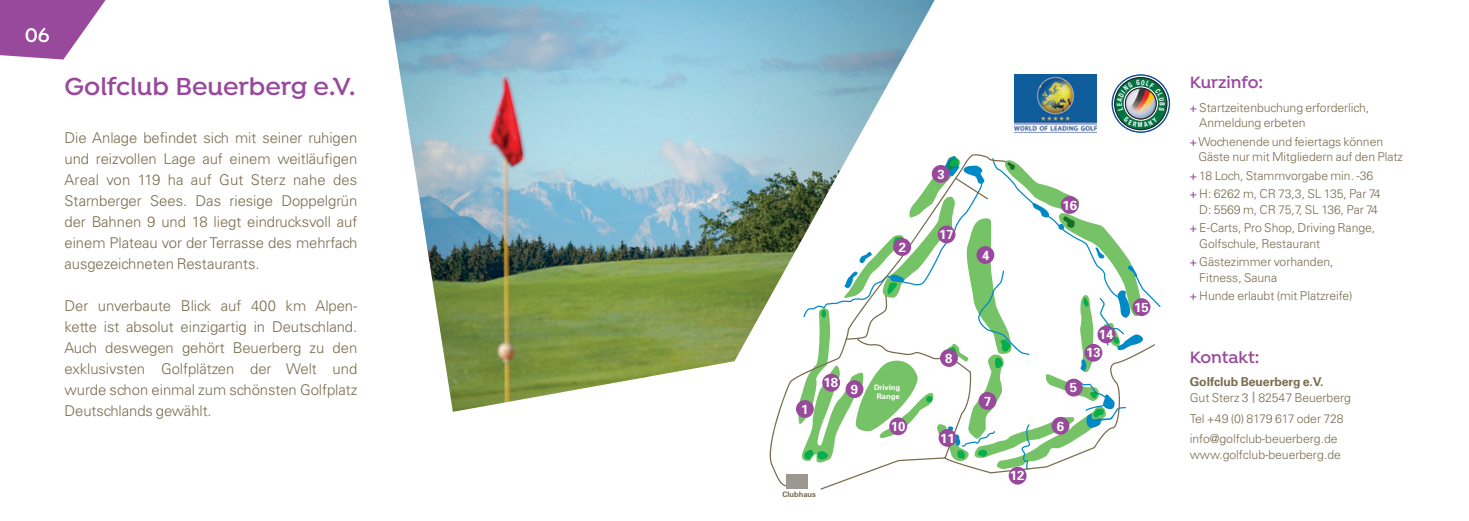
<style>
.page{position:relative;width:1469px;height:521px;background:#fff}
.page>*{position:absolute;margin:0;border:0;box-sizing:border-box;transform-origin:0 0}
.t1{font:600 26.25px "Isidora";letter-spacing:-.005em;color:#98499b}
.t2{font:600 21px "Isidora";color:#fff}
.t3{font:600 17.5px "Isidora";color:#98499b}
.t4{font:300 14.88px/21px "Univers LT Std";letter-spacing:-.005em;color:#796d50;text-align:justify}
.t5{font:700 13.12px "Univers";color:#fff}
.t6{font:300 12.25px/18.2px "Univers LT Std";letter-spacing:-.005em;color:#796d50}
.t7{font:700 12.25px "Univers LT Std";letter-spacing:-.005em;color:#796d50}
.t8{font:700 7.52px/9.1px "Univers";color:#fff;text-align:center}
.t9{font:700 7.52px "Univers";color:#796d50}
.s1{font-weight:400;color:#98499b}
</style>
<div class="page">
<svg style="left:0;top:0;width:106px;height:60px"></svg>
<svg style="left:797px;top:155px;width:363px;height:335px"></svg>
<div style="left:786px;top:474px;width:21px;height:14px;background:#9c9891"></div>
<div style="left:796px;top:400px;width:17px;height:18px;background:#98499b;border-radius:50%"></div>
<div style="left:889px;top:417px;width:18px;height:18px;background:#98499b;border-radius:50%"></div>
<div style="left:938px;top:429px;width:18px;height:18px;background:#98499b;border-radius:50%"></div>
<div style="left:1064px;top:379px;width:18px;height:17px;background:#98499b;border-radius:50%"></div>
<div style="left:1051px;top:417px;width:18px;height:18px;background:#98499b;border-radius:50%"></div>
<div style="left:978px;top:392px;width:18px;height:18px;background:#98499b;border-radius:50%"></div>
<div style="left:1008px;top:467px;width:18px;height:17px;background:#98499b;border-radius:50%"></div>
<div style="left:940px;top:349px;width:17px;height:18px;background:#98499b;border-radius:50%"></div>
<div style="left:1084px;top:344px;width:18px;height:18px;background:#98499b;border-radius:50%"></div>
<div style="left:1097px;top:325px;width:18px;height:18px;background:#98499b;border-radius:50%"></div>
<div style="left:1132px;top:298px;width:18px;height:18px;background:#98499b;border-radius:50%"></div>
<div style="left:937px;top:225px;width:18px;height:18px;background:#98499b;border-radius:50%"></div>
<div style="left:976px;top:246px;width:18px;height:18px;background:#98499b;border-radius:50%"></div>
<div style="left:931px;top:165px;width:18px;height:18px;background:#98499b;border-radius:50%"></div>
<div style="left:1060px;top:196px;width:18px;height:18px;background:#98499b;border-radius:50%"></div>
<img style="left:388px;top:0;width:546px;height:412px">
<svg style="left:1252px;top:392px;width:2px;height:10px"></svg>
<img style="left:1014px;top:74px;width:82px;height:59px">
<svg style="left:1111px;top:75px;width:58px;height:57px"></svg>
<h2 class="t2" style="left:25px;top:22px;width:26px">06</h2>
<h1 class="t1" style="left:64px;top:71px;width:292px">Golfclub Beuerberg e.V.</h1>
<p class="t4" style="left:64px;top:127px;width:294px">Die Anlage befindet sich mit seiner ruhigen und reizvollen Lage auf einem weitläufigen Areal von 119 ha auf Gut Sterz nahe des Starnberger Sees. Das riesige Doppelgrün der Bahnen 9 und 18 liegt eindrucksvoll auf einem Plateau vor der Terrasse des mehrfach ausgezeichneten Restaurants.</p>
<p class="t4" style="left:64px;top:295px;width:294px">Der unverbaute Blick auf 400 km Alpen&shy;kette ist absolut einzigartig in Deutschland.<br>Auch deswegen gehört Beuerberg zu den exklusivsten Golfplätzen der Welt und wurde schon einmal zum schönsten Golfplatz Deutschlands gewählt.</p>
<p class="t5" style="left:899px;top:239px;width:9px">2</p>
<p class="t5" style="left:937px;top:165px;width:9px">3</p>
<p class="t5" style="left:939px;top:226px;width:16px">17</p>
<p class="t5" style="left:982px;top:247px;width:9px">4</p>
<p class="t5" style="left:1062px;top:197px;width:16px">16</p>
<p class="t5" style="left:801px;top:400px;width:9px">1</p>
<p class="t5" style="left:823px;top:374px;width:16px">18</p>
<p class="t9" style="left:782px;top:489px;width:35px">Clubhaus</p>
<p class="t5" style="left:945px;top:350px;width:9px">8</p>
<p class="t5" style="left:850px;top:381px;width:9px">9</p>
<p class="t5" style="left:1069px;top:379px;width:9px">5</p>
<p class="t5" style="left:1056px;top:417px;width:9px">6</p>
<p class="t8" style="left:874px;top:382px;width:28px">Driving<br>Range</p>
<p class="t5" style="left:984px;top:392px;width:9px">7</p>
<p class="t5" style="left:890px;top:418px;width:16px">10</p>
<p class="t5" style="left:940px;top:429px;width:16px">11</p>
<p class="t5" style="left:1099px;top:326px;width:16px">14</p>
<p class="t5" style="left:1086px;top:344px;width:16px">13</p>
<p class="t5" style="left:1009px;top:467px;width:16px">12</p>
<p class="t5" style="left:1134px;top:299px;width:16px">15</p>
<p class="t3" style="left:1189px;top:72px;width:75px">Kurzinfo:</p>
<p class="t6" style="left:1199px;top:99px;width:171px;line-height:15.8px;text-indent:-9px"><span class="s1">+</span> Startzeitenbuchung erforderlich,<br>Anmeldung erbeten</p>
<p class="t6" style="left:1198px;top:133px;width:206px;line-height:15.8px;text-indent:-9px"><span class="s1">+</span>Wochenende und feiertags können<br>Gäste nur mit Mitgliedern auf den Platz</p>
<p class="t6" style="left:1189px;top:166px;width:192px"><span class="s1">+</span> 18 Loch, Stammvorgabe min. -36 <span class="s1">+</span> H: 6262 m, CR 73,3, SL 135, Par 74</p>
<p class="t6" style="left:1189px;top:200px;width:190px;text-align:right">D: 5569 m, CR 75,7, SL 136, Par 74 <span class="s1">+</span> E-Carts, Pro Shop, Driving Range,</p>
<p class="t6" style="left:1189px;top:234px;width:145px;text-align:center">Golfschule, Restaurant<br><span class="s1">+</span> Gästezimmer vorhanden,</p>
<p class="t6" style="left:1189px;top:268px;width:164px;text-indent:9px">Fitness, Sauna<br><span class="s1">+</span> Hunde erlaubt (mit Platzreife)</p>
<p class="t3" style="left:1189px;top:347px;width:71px">Kontakt:</p>
<p class="t7" style="left:1189px;top:375px;width:135px">Golfclub Beuerberg e.V.</p>
<p class="t6" style="left:1189px;top:387px;width:163px;line-height:20.7px">Gut Sterz 3 82547 Beuerberg<br>Tel +49 (0) 8179 617 oder 728 info@golfclub-beuerberg.de</p>
<p class="t6" style="left:1189px;top:446px;width:153px">www.golfclub-beuerberg.de</p>
</div>
